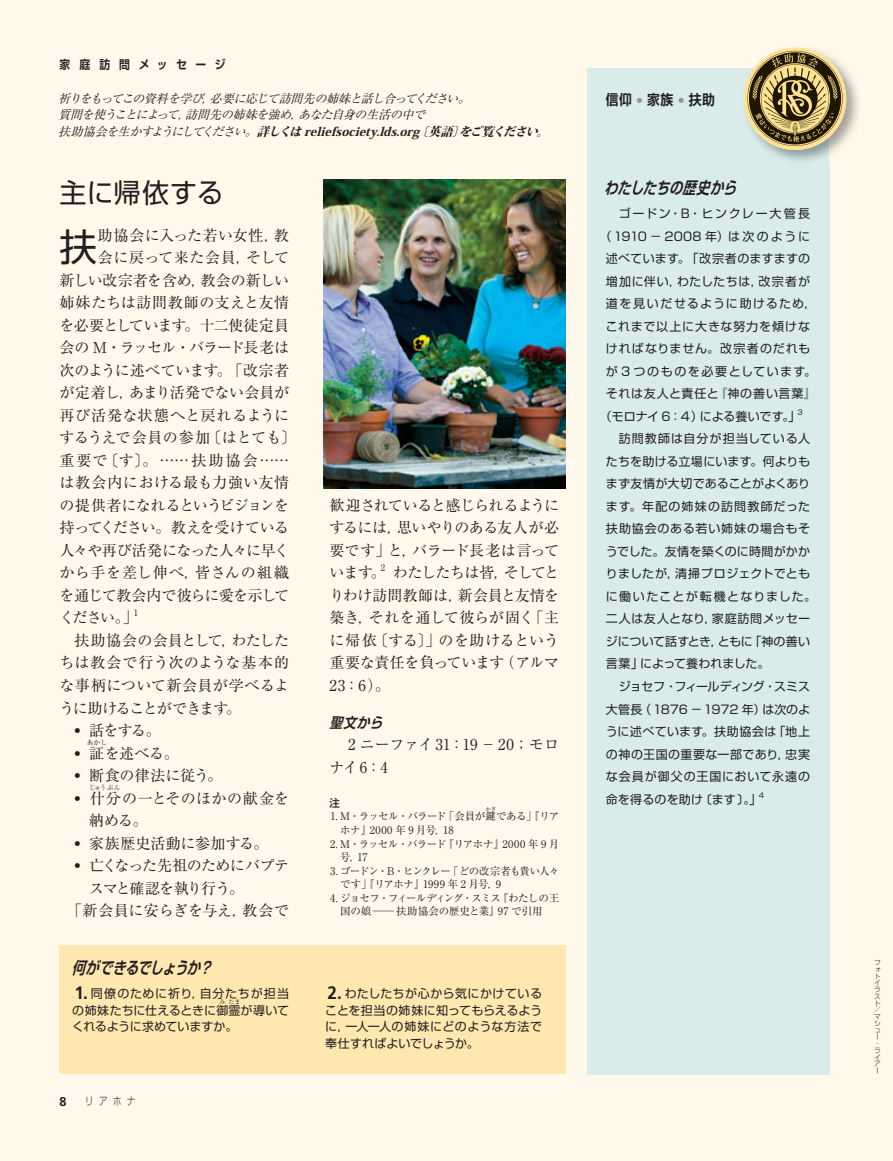
<style>
.page{position:relative;width:893px;height:1161px;background:#fff8eb}
.page>*{position:absolute;margin:0;border:0;box-sizing:border-box;transform-origin:0 0}
.t1{font:37.5px "Shin Go Pro Regular 90 pv RKSJ H";color:#231f20}
.t2{font:27px "Shin Go Pro Regular 90 pv RKSJ H";letter-spacing:.005em;color:#231f20}
.t3{font:italic 16.5px "Shin Go Pro De Bold 90 pv RKSJ H";letter-spacing:.04em;color:#231f20;scale:.8 1}
.t4{font:15px/22.5px "Ryumin Pro Regular 90 pv RKSJ H";letter-spacing:-.01em;color:#231f20;text-align:justify}
.t5{font:15px "Ryumin Pro Regular 90 pv RKSJ H";letter-spacing:.035em;color:#231f20}
.t6{font:15px/22.5px "Ryumin Pro Regular 90 pv RKSJ H";letter-spacing:.01em;color:#231f20}
.t7{font:15px "Ryumin Pro Regular 90 pv RKSJ H";letter-spacing:-.05em;color:#231f20}
.t8{font:15px "Ryumin Pro Regular 90 pv RKSJ H";letter-spacing:-.045em;color:#231f20}
.t9{font:15px "Ryumin Pro Regular 90 pv RKSJ H";letter-spacing:.02em;color:#231f20}
.t10{font:15px "Ryumin Pro Regular 90 pv RKSJ H";letter-spacing:-.065em;color:#231f20}
.t11{font:15px "Ryumin Pro Regular 90 pv RKSJ H";letter-spacing:-.055em;color:#231f20}
.t12{font:15px "Ryumin Pro Regular 90 pv RKSJ H";letter-spacing:-.04em;color:#231f20}
.t13{font:15px "Ryumin Pro Regular 90 pv RKSJ H";letter-spacing:.05em;color:#231f20}
.t14{font:15px "Ryumin Pro Regular 90 pv RKSJ H";letter-spacing:.025em;color:#231f20}
.t15{font:15px "Ryumin Pro Regular 90 pv RKSJ H";letter-spacing:.04em;color:#231f20}
.t16{font:15px "Ryumin Pro Regular 90 pv RKSJ H";letter-spacing:-.075em;color:#231f20}
.t17{font:14.25px "Shin Go Pro De Bold 90 pv RKSJ H";color:#231f20;scale:.9 1}
.t18{font:italic 14.25px "Shin Go Pro De Bold 90 pv RKSJ H";color:#231f20;scale:.9 1}
.t19{font:700 12.75px "Frutigerlds Lat";color:#231f20}
.t20{font:12px/22.5px "Shin Go Pro Regular 90 pv RKSJ H";letter-spacing:.04em;color:#231f20}
.t21{font:italic 12px/16.5px "Ryumin Pro Regular 90 pv RKSJ H";letter-spacing:-.045em;color:#231f20}
.t22{font:italic 12px "Koz Min Pro Heavy 90 pv RKSJ H";letter-spacing:.01em;color:#231f20}
.t23{font:12px "Shin Go Pro Regular 90 pv RKSJ H";letter-spacing:.12em;color:#231f20}
.t24{font:12px "Shin Go Pro Regular 90 pv RKSJ H";letter-spacing:-.01em;color:#231f20}
.t25{font:12px "Shin Go Pro Regular 90 pv RKSJ H";letter-spacing:.02em;color:#231f20}
.t26{font:12px "Shin Go Pro Regular 90 pv RKSJ H";letter-spacing:.06em;color:#231f20}
.t27{font:12px "Shin Go Pro Regular 90 pv RKSJ H";letter-spacing:.065em;color:#231f20}
.t28{font:12px "Shin Go Pro Regular 90 pv RKSJ H";letter-spacing:.075em;color:#231f20}
.t29{font:12px "Shin Go Pro Regular 90 pv RKSJ H";letter-spacing:.145em;color:#231f20}
.t30{font:12px "Shin Go Pro De Bold 90 pv RKSJ H";letter-spacing:.81em;color:#231f20;scale:.9 1}
.t31{font:10.5px/13.5px "Ryumin Pro Regular 90 pv RKSJ H";letter-spacing:-.045em;color:#231f20}
.t32{font:10.5px "Ryumin Pro Regular 90 pv RKSJ H";letter-spacing:.025em;color:#231f20}
.t33{font:10.5px "Shin Go Pro Light 90 pv RKSJ H";color:#231f20;scale:.8 1}
.t34{font:10.5px "Shin Go Pro Medium 90 pv RKSJ H";color:#231f20}
.t35{font:8.7px "Ryumin Pro Regular 90 pv RKSJ H";color:#231f20}
.t36{font:7.05px "Shin Go Pro Regular 90 pv RKSJ H";color:#231f20}
.t37{font:6.75px/6.8px "Shin Go Pro Light 83 pv RKSJ H";color:#231f20}
.t38{font:6.75px "Ryumin Pro Regular 90 pv RKSJ H";color:#231f20;scale:.8 1}
.t39{font:6.75px "Ryumin Pro Regular 90 pv RKSJ H";color:#231f20}
.t40{font:6px "Ryumin Pro Regular 90 pv RKSJ H";color:#231f20}
.t41{font:5.25px "Ryumin Pro Regular 90 pv RKSJ H";color:#231f20}
.s1{font-family:"Ryumin Pro Regular 90 pv RKSJ H"}
.s2{font-family:"Frutigerlds Lat";font-weight:700;font-size:18px}
.s3{font-family:"Shin Go Pro Ex Light 90 pv RKSJ H"}
.s4{color:#939598}
</style>
<div class="page">
<div style="left:587px;top:68px;width:242px;height:1006px;background:#daece9"></div>
<div style="left:60px;top:945px;width:506px;height:129px;background:#ffe8af"></div>
<img style="left:323px;top:180px;width:243px;height:308px">
<img style="left:777px;top:47px;width:82px;height:117px">
<img style="left:744px;top:82px;width:85px;height:82px">
<div style="left:744px;top:48px;width:102px;height:102px;background:#ffe292;border-radius:50%"></div>
<svg style="left:747px;top:51px;width:96px;height:95px"></svg>
<p class="t30" style="left:60px;top:60px;width:186px">家庭訪問メッセージ</p>
<p class="t21" style="left:58px;top:91px;width:416px">祈りをもってこの資料を学び，必要に応じて訪問先の姉妹と話し合ってください。質問を使うことによって，訪問先の姉妹を強め，あなた自身の生活の中で</p>
<p class="t22" style="left:58px;top:126px;width:495px"><span class="s1">扶助協会を生かすようにしてください。</span>詳しくは reliefsociety.lds.org〔英語〕をご覧ください。</p>
<h2 class="t2" style="left:60px;top:183px;width:165px">主に帰依する</h2>
<h1 class="t1" style="left:60px;top:232px;width:39px">扶</h1>
<p class="t9" style="left:98px;top:230px;width:193px">助協会に入った若い女性，教</p>
<p class="t15" style="left:98px;top:252px;width:193px">会に戻って来た会員，そして</p>
<p class="t4" style="left:60px;top:271px;width:231px">新しい改宗者を含め，教会の新しい</p>
<p class="t5" style="left:60px;top:297px;width:231px">姉妹たちは訪問教師の支えと友情</p>
<p class="t7" style="left:60px;top:320px;width:231px">を必要としています。十二使徒定員</p>
<p class="t10" style="left:60px;top:342px;width:231px">会の M・ラッセル・バラード長老は</p>
<p class="t4" style="left:60px;top:361px;width:231px">次のように述べています。「改宗者</p>
<p class="t4" style="left:60px;top:383px;width:231px">が定着し，あまり活発でない会員が</p>
<p class="t5" style="left:60px;top:410px;width:231px">再び活発な状態へと戻れるように</p>
<p class="t4" style="left:60px;top:428px;width:239px">するうえで会員の参加〔はとても〕</p>
<p class="t4" style="left:60px;top:451px;width:231px">重要で〔す〕。……扶助協会……</p>
<p class="t5" style="left:60px;top:477px;width:231px">は教会内における最も力強い友情</p>
<p class="t7" style="left:60px;top:500px;width:231px">の提供者になれるというビジョンを</p>
<p class="t8" style="left:60px;top:522px;width:231px">持ってください。教えを受けている</p>
<p class="t11" style="left:60px;top:545px;width:231px">人々や再び活発になった人々に早く</p>
<p class="t13" style="left:60px;top:567px;width:231px">から手を差し伸べ，皆さんの組織</p>
<p class="t12" style="left:60px;top:590px;width:231px">を通じて教会内で彼らに愛を示して</p>
<p class="t4" style="left:60px;top:609px;width:80px">ください。」</p>
<p class="t35" style="left:134px;top:609px;width:6px">1</p>
<p class="t4" style="left:60px;top:631px;width:231px;text-indent:15px">扶助協会の会員として，わたしたちは教会で行う次のような基本的な事柄について新会員が学べるように助けることができます。</p>
<p class="t4" style="left:74px;top:721px;width:88px">• 話をする。</p>
<p class="t4" style="left:74px;top:744px;width:106px">• 証を述べる。</p>
<p class="t39" style="left:87px;top:739px;width:22px">あかし</p>
<p class="t4" style="left:74px;top:766px;width:150px">• 断食の律法に従う。</p>
<p class="t14" style="left:74px;top:792px;width:216px">• 什分の一とそのほかの献金を</p>
<p class="t38" style="left:90px;top:784px;width:40px">じゅうぶん</p>
<p class="t4" style="left:89px;top:811px;width:60px">納める。</p>
<p class="t6" style="left:74px;top:834px;width:196px">• 家族歴史活動に参加する。</p>
<p class="t8" style="left:74px;top:860px;width:216px">• 亡くなった先祖のためにバプテ</p>
<p class="t16" style="left:89px;top:882px;width:156px">スマと確認を執り行う。</p>
<p class="t9" style="left:67px;top:905px;width:224px">「新会員に安らぎを与え，教会で</p>
<h3 class="t3" style="left:72px;top:961px;width:182px">何ができるでしょうか？</h3>
<p class="t20" style="left:72px;top:987px;width:218px;line-height:16.5px"><span class="s2">1.</span> 同僚のために祈り，自分たちが担当の姉妹たちに仕えるときに御霊が導いて</p>
<p class="t40" style="left:219px;top:999px;width:7px">み</p>
<p class="t40" style="left:228px;top:999px;width:13px">たま</p>
<p class="t24" style="left:72px;top:1022px;width:167px">くれるように求めていますか。</p>
<p class="t19" style="left:60px;top:1096px;width:9px">8</p>
<p class="t33" style="left:85px;top:1097px;width:64px">リ ア ホ ナ</p>
<p class="t4" style="left:330px;top:496px;width:231px">歓迎されていると感じられるようにするには，思いやりのある友人が必要です」と，バラード長老は言っています。</p>
<p class="t35" style="left:381px;top:564px;width:6px">2</p>
<p class="t4" style="left:330px;top:564px;width:231px;text-indent:63px">わたしたちは皆，そしてとりわけ訪問教師は，新会員と友情を築き，それを通して彼らが固く「主に帰依〔する〕」のを助けるという重要な責任を負っています（アルマ23：6）。</p>
<p class="t18" style="left:330px;top:717px;width:64px">聖文から</p>
<p class="t6" style="left:330px;top:735px;width:231px;text-indent:19px">2 ニーファイ 31：19 －20；モロナイ6：4</p>
<p class="t34" style="left:330px;top:799px;width:12px">注</p>
<p class="t31" style="left:330px;top:811px;width:230px">1. M・ラッセル・バラード「会員が鍵である」『リア</p>
<p class="t41" style="left:485px;top:807px;width:12px">かぎ</p>
<p class="t32" style="left:340px;top:826px;width:115px">ホナ』2000 年 9 月号，18</p>
<p class="t31" style="left:340px;top:838px;width:220px;text-indent:-10px">2. M・ラッセル・バラード『リアホナ』2000 年 9 月号，17</p>
<p class="t31" style="left:340px;top:865px;width:220px;text-indent:-10px">3. ゴードン・B・ヒンクレー「どの改宗者も貴い人々です」『リアホナ』1999 年 2 月号，9</p>
<p class="t31" style="left:340px;top:892px;width:220px;text-indent:-10px">4. ジョセフ・フィールディング・スミス『わたしの王国の娘<span class="s3">―</span>扶助協会の歴史と業』97 で引用</p>
<p class="t20" style="left:325px;top:987px;width:218px;line-height:16.5px;text-align:justify"><span class="s2">2.</span> わたしたちが心から気にかけていることを担当の姉妹に知ってもらえるように，一人一人の姉妹にどのような方法で奉仕すればよいでしょうか。</p>
<p class="t17" style="left:606px;top:94px;width:123px">信仰 <span class="s4">•</span> 家族 <span class="s4">•</span> 扶助</p>
<h3 class="t3" style="left:604px;top:181px;width:172px">わたしたちの歴史から</h3>
<p class="t29" style="left:619px;top:209px;width:193px">ゴードン・B・ヒンクレー大管長</p>
<p class="t20" style="left:600px;top:227px;width:212px">（1910 －2008 年）は次のように</p>
<p class="t25" style="left:606px;top:254px;width:206px">述べています。「改宗者のますますの</p>
<p class="t20" style="left:606px;top:272px;width:206px">増加に伴い，わたしたちは，改宗者が</p>
<p class="t23" style="left:606px;top:299px;width:212px">道を見いだせるように助けるため，</p>
<p class="t27" style="left:606px;top:322px;width:206px">これまで以上に大きな努力を傾けな</p>
<p class="t28" style="left:606px;top:344px;width:206px">ければなりません。改宗者のだれも</p>
<p class="t23" style="left:606px;top:367px;width:212px">が 3 つのものを必要としています。</p>
<p class="t26" style="left:606px;top:389px;width:212px">それは友人と責任と『神の善い言葉』</p>
<p class="t24" style="left:600px;top:412px;width:202px">（モロナイ 6：4）による養いです。」</p>
<p class="t36" style="left:797px;top:410px;width:7px">3</p>
<p class="t20" style="left:606px;top:429px;width:212px;text-indent:13px">訪問教師は自分が担当している人たちを助ける立場にいます。何よりもまず友情が大切であることがよくあります。年配の姉妹の訪問教師だった扶助協会のある若い姉妹の場合もそうでした。友情を築くのに時間がかかりましたが，清掃プロジェクトでともに働いたことが転機となりました。二人は友人となり，家庭訪問メッセージについて話すとき，ともに「神の善い言葉」によって養われました。</p>
<p class="t20" style="left:606px;top:677px;width:206px;text-align:justify;text-indent:13px">ジョセフ・フィールディング・スミス大管長（1876 －1972 年）は次のように述べています。扶助協会は「地上の神の王国の重要な一部であり，忠実な会員が御父の王国において永遠の命を得るのを助け〔ます〕。」</p>
<p class="t36" style="left:759px;top:792px;width:7px">4</p>
<p class="t37" style="left:874px;top:960px;width:8px">フォトイラスト／マシュー・ライアー</p>
</div>
